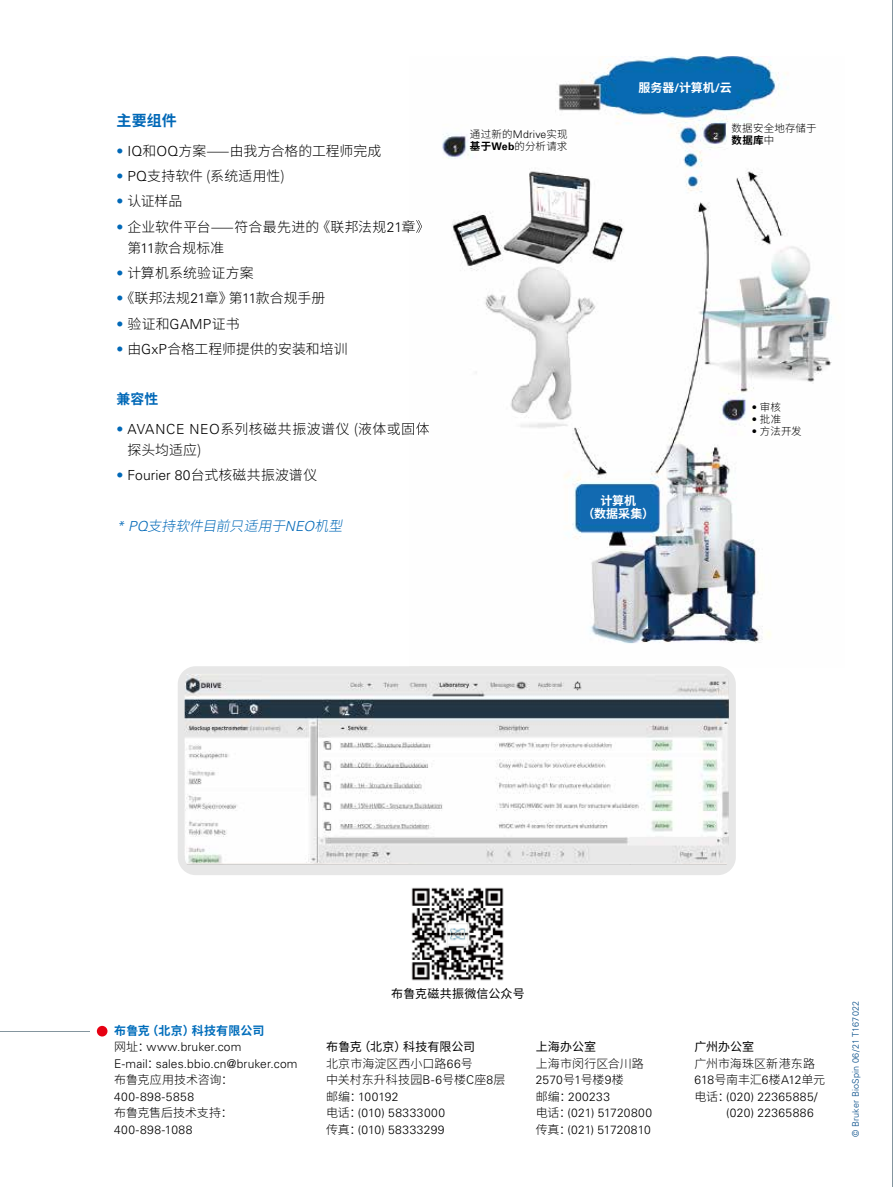
<style>
.page{position:relative;width:893px;height:1187px;background:#fff}
.page>*{position:absolute;margin:0;border:0;box-sizing:border-box;transform-origin:0 0}
.t1{font:700 15px "Source Han Sans CN";color:#0068b7}
.t2{font:300 13.8px/21px "Source Han Sans CN";letter-spacing:.01em;color:#000}
.t3{font:300 13.8px/21px "Source Han Sans CN";letter-spacing:.035em;color:#000}
.t4{font:300 13.8px "Univers LT Std";letter-spacing:.005em;color:#000}
.t5{font:italic 300 13.8px "Source Han Sans CN";color:#0068b7}
.t6{font:700 13.8px "Source Han Sans CN";color:#0068b7}
.t7{font:300 12px/16.5px "Univers LT Std";letter-spacing:.025em;color:#000}
.t8{font:300 12px/16.5px "Source Han Sans CN";letter-spacing:.005em;color:#000}
.t9{font:12px "Source Han Sans CN";letter-spacing:.015em;color:#000}
.t10{font:700 12px/13.5px "Source Han Sans CN";color:#fff;text-align:center}
.t11{font:700 12px "Source Han Sans CN";letter-spacing:.01em;color:#006dbb}
.t12{font:300 12px "Univers LT Std";letter-spacing:.045em;color:#000}
.t13{font:300 12px "Source Han Sans CN";letter-spacing:-.015em;color:#000}
.t14{font:300 10.5px/12px "Source Han Sans CN";letter-spacing:.015em;color:#000}
.t15{font:300 9px "Univers LT Std";letter-spacing:.02em;color:#004986}
.s1{font-family:"Univers LT Std";color:#0068b7}
.s2{font-family:"Univers LT Std"}
.s3{color:#0068b7}
.s4{font-family:"Source Han Sans CN"}
.s5{font-weight:700}
.s6{font-family:"Univers LT Std";font-weight:700}
.s7{font-weight:400}
</style>
<div class="page">
<hr style="left:892px;top:0;width:1px;height:1186px;background:#84959e">
<div style="left:178px;top:666px;width:558px;height:209px;background:#e7e7e7;border-radius:18px"></div>
<img style="left:442px;top:56px;width:390px;height:588px">
<svg style="left:409px;top:220px;width:13px;height:13px"></svg>
<img style="left:409px;top:422px;width:20px;height:13px">
<img style="left:185px;top:674px;width:544px;height:190px">
<hr style="left:0;top:1031px;width:90px;height:1px;background:#84959e">
<div style="left:97px;top:1025px;width:10px;height:11px;background:#e60012;border-radius:50%"></div>
<img style="left:411px;top:887px;width:93px;height:94px">
<p class="t1" style="left:117px;top:112px;width:62px">主要组件</p>
<p class="t2" style="left:117px;top:141px;width:266px"><span class="s1">•</span> <span class="s2">IQ</span>和<span class="s2">OQ</span>方案⸺由我方合格的工程师完成</p>
<p class="t2" style="left:117px;top:166px;width:170px"><span class="s1">•</span> <span class="s2">PQ</span>支持软件 (系统适用性)</p>
<p class="t2" style="left:117px;top:191px;width:67px"><span class="s1">•</span> 认证样品</p>
<p class="t2" style="left:127px;top:216px;width:304px;text-indent:-11px"><span class="s1">•</span> 企业软件平台⸺符合最先进的《联邦法规<span class="s2">21</span>章》第<span class="s2">11</span>款合规标准</p>
<p class="t2" style="left:117px;top:263px;width:138px"><span class="s1">•</span> 计算机系统验证方案</p>
<p class="t2" style="left:117px;top:288px;width:210px"><span class="s1">•</span>《联邦法规<span class="s2">21</span>章》第<span class="s2">11</span>款合规手册</p>
<p class="t2" style="left:117px;top:313px;width:125px"><span class="s1">•</span> 验证和<span class="s2">GAMP</span>证书</p>
<p class="t2" style="left:117px;top:338px;width:233px"><span class="s1">•</span> 由<span class="s2">GxP</span>合格工程师提供的安装和培训</p>
<p class="t6" style="left:117px;top:391px;width:43px">兼容性</p>
<p class="t3" style="left:127px;top:418px;width:304px;text-indent:-11px"><span class="s1">•</span> <span class="s2">AVANCE NEO</span>系列核磁共振波谱仪 (液体或固体探头均适应)</p>
<p class="t4" style="left:117px;top:467px;width:202px"><span class="s3">•</span> Fourier 80<span class="s4">台式核磁共振波谱仪</span></p>
<p class="t5" style="left:117px;top:518px;width:234px"><span class="s2">* PQ</span>支持软件目前只适用于<span class="s2">N EO</span>机型</p>
<p class="t14" style="left:470px;top:128px;width:99px">通过新的<span class="s2">Mdrive</span>实现<span class="s5">基于</span><span class="s6">Web</span>的分析请求</p>
<p class="t10" style="left:638px;top:81px;width:95px">服务器<span class="s2">/</span>计算机<span class="s2">/</span>云</p>
<p class="t14" style="left:731px;top:122px;width:87px">数据安全地存储于<span class="s5">数据库</span>中</p>
<p class="t10" style="left:582px;top:494px;width:73px">计算机<br>（数据采集）</p>
<p class="t14" style="left:752px;top:401px;width:31px"><span class="s2">•</span> 审核</p>
<p class="t14" style="left:752px;top:413px;width:31px"><span class="s2">•</span> 批准</p>
<p class="t14" style="left:752px;top:425px;width:51px"><span class="s2">•</span> 方法开发</p>
<p class="t11" style="left:114px;top:1023px;width:152px">布鲁克（北京）科技有限公司</p>
<p class="t7" style="left:114px;top:1038px;width:185px"><span class="s4">网址：</span>www.bruker.com<br>E-mail<span class="s4">：</span>sales.bbio.cn@bruker.com</p>
<p class="t8" style="left:114px;top:1071px;width:121px">布鲁克应用技术咨询：</p>
<p class="t7" style="left:114px;top:1088px;width:82px">400-898-5858</p>
<p class="t13" style="left:114px;top:1105px;width:120px">布鲁克售后技术支持：</p>
<p class="t12" style="left:114px;top:1122px;width:80px">400-898-1088</p>
<p class="t9" style="left:391px;top:986px;width:135px">布鲁克磁共振微信公众号</p>
<p class="t8" style="left:326px;top:1038px;width:181px"><span class="s7">布鲁克（北京）科技有限公司<br></span>北京市海淀区西小口路<span class="s2">66</span>号<br>中关村东升科技园<span class="s2">B-6</span>号楼<span class="s2">C</span>座<span class="s2">8</span>层</p>
<p class="t7" style="left:326px;top:1088px;width:121px"><span class="s4">邮编：</span>100192<br><span class="s4">电话：</span>(010) 58333000<span class="s4">传真：</span>(010) 58333299</p>
<p class="t9" style="left:536px;top:1039px;width:62px">上海办公室</p>
<p class="t8" style="left:536px;top:1055px;width:110px">上海市闵行区合川路</p>
<p class="t7" style="left:536px;top:1071px;width:118px">2570<span class="s4">号</span>1<span class="s4">号楼</span>9<span class="s4">楼<br>邮编：</span>200233<br><span class="s4">电话：</span>(021) 51720800<span class="s4">传真：</span>(021) 51720810</p>
<p class="t9" style="left:694px;top:1039px;width:61px">广州办公室</p>
<p class="t8" style="left:694px;top:1055px;width:122px">广州市海珠区新港东路</p>
<p class="t7" style="left:694px;top:1071px;width:132px">618<span class="s4">号南丰汇</span>6<span class="s4">楼</span>A12<span class="s4">单元</span></p>
<p class="t7" style="left:694px;top:1088px;width:125px"><span class="s4">电话：</span> (020) 22365885/</p>
<p class="t7" style="left:726px;top:1104px;width:89px">(020) 22365886</p>
<p class="t15" style="left:850px;top:1136px;width:138px;rotate:-90deg">© Bruker BioSpin 06/21 T167022</p>
</div>
